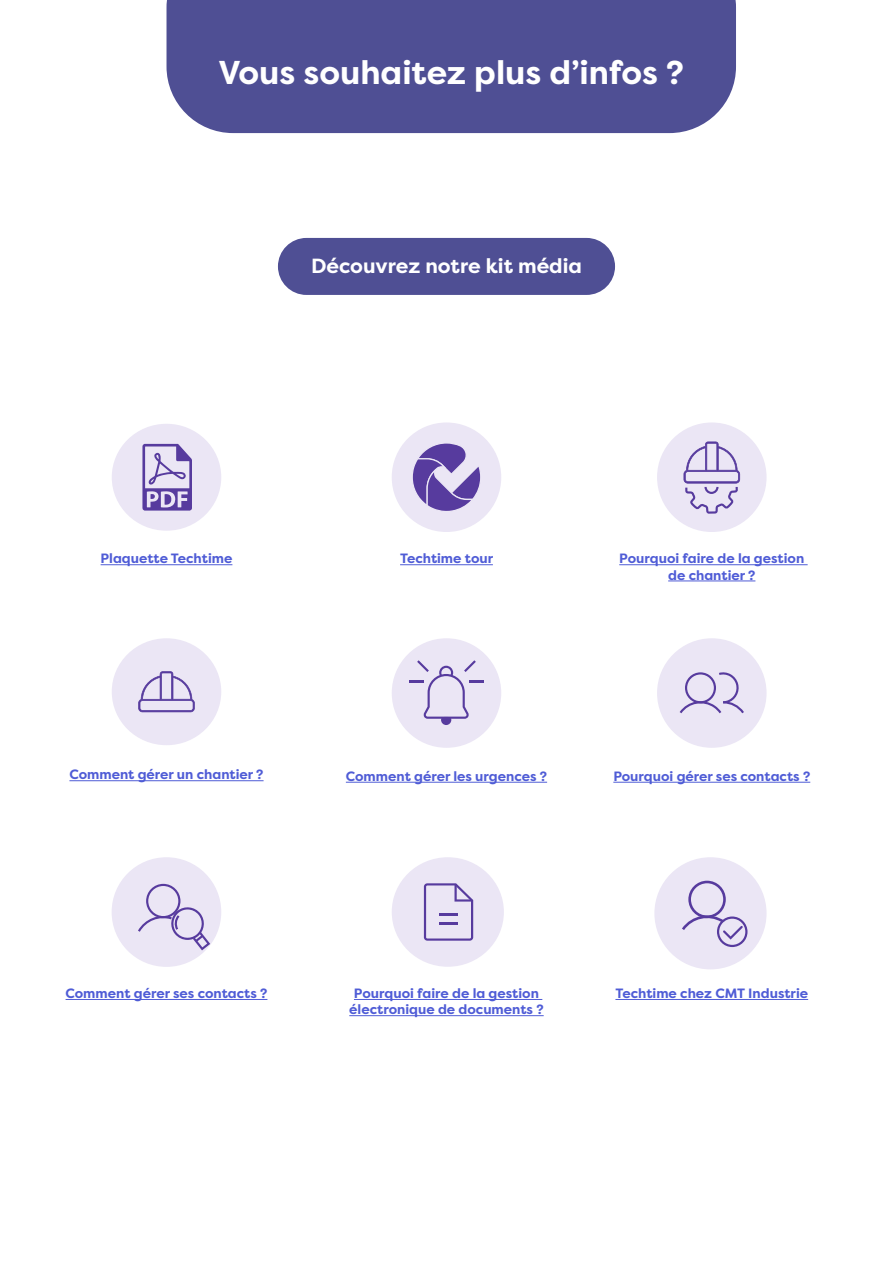
<style>
.page{position:relative;width:893px;height:1263px;background:#fff}
.page>*{position:absolute;margin:0;border:0;box-sizing:border-box;transform-origin:0 0}
.t1{font:700 33px "Filson Pro";color:#fff}
.t2{font:700 20.4px "Filson Pro";color:#fff}
.t3{font:700 13.5px/16.2px "Filson Pro";color:#4f5cd6;text-align:center}
</style>
<div class="page">
<div style="left:278px;top:238px;width:337px;height:57px;background:#4f4f94;border-radius:28px"></div>
<div style="left:167px;top:0;width:569px;height:133px;background:#4f4f94"></div>
<hr style="left:615px;top:999px;width:193px;height:1px;background:#4f5cd6">
<hr style="left:101px;top:564px;width:131px;height:1px;background:#4f5cd6">
<hr style="left:400px;top:564px;width:93px;height:1px;background:#4f5cd6">
<hr style="left:619px;top:564px;width:189px;height:1px;background:#4f5cd6">
<hr style="left:668px;top:581px;width:87px;height:1px;background:#4f5cd6">
<hr style="left:69px;top:780px;width:195px;height:1px;background:#4f5cd6">
<hr style="left:346px;top:782px;width:201px;height:1px;background:#4f5cd6">
<hr style="left:613px;top:782px;width:197px;height:1px;background:#4f5cd6">
<hr style="left:66px;top:999px;width:201px;height:1px;background:#4f5cd6">
<hr style="left:354px;top:999px;width:188px;height:1px;background:#4f5cd6">
<hr style="left:349px;top:1015px;width:195px;height:1px;background:#4f5cd6">
<div style="left:112px;top:638px;width:109px;height:107px;background:#ebe6f5;border-radius:50%"></div>
<svg style="left:138px;top:671px;width:57px;height:41px"></svg>
<div style="left:657px;top:422px;width:109px;height:110px;background:#ebe6f5;border-radius:50%"></div>
<svg style="left:683px;top:441px;width:57px;height:73px"></svg>
<div style="left:392px;top:638px;width:109px;height:110px;background:#ebe6f5;border-radius:50%"></div>
<svg style="left:410px;top:660px;width:73px;height:65px"></svg>
<div style="left:392px;top:422px;width:109px;height:110px;background:#ebe6f5;border-radius:50%"></div>
<svg style="left:412px;top:443px;width:69px;height:68px"></svg>
<div style="left:657px;top:638px;width:109px;height:110px;background:#ebe6f5;border-radius:50%"></div>
<svg style="left:680px;top:672px;width:64px;height:41px"></svg>
<div style="left:112px;top:857px;width:109px;height:110px;background:#ebe6f5;border-radius:50%"></div>
<svg style="left:138px;top:884px;width:72px;height:66px"></svg>
<div style="left:392px;top:857px;width:112px;height:110px;background:#ebe6f5;border-radius:50%"></div>
<svg style="left:424px;top:883px;width:49px;height:58px"></svg>
<div style="left:112px;top:424px;width:109px;height:107px;background:#ebe6f5;border-radius:50%"></div>
<svg style="left:142px;top:444px;width:50px;height:67px"></svg>
<div style="left:654px;top:857px;width:112px;height:112px;background:#ebe6f5;border-radius:50%"></div>
<svg style="left:682px;top:881px;width:65px;height:66px"></svg>
<h1 class="t1" style="left:218px;top:51px;width:467px">Vous souhaitez plus d’infos ?</h1>
<h2 class="t2" style="left:311px;top:253px;width:272px">Découvrez notre kit média</h2>
<p class="t3" style="left:101px;top:551px;width:133px">Plaquette Techtime</p>
<p class="t3" style="left:400px;top:551px;width:95px">Techtime tour</p>
<p class="t3" style="left:619px;top:551px;width:187px">Pourquoi faire de la gestion de chantier ?</p>
<p class="t3" style="left:69px;top:767px;width:196px">Comment gérer un chantier ?</p>
<p class="t3" style="left:346px;top:768px;width:203px">Comment gérer les urgences ?</p>
<p class="t3" style="left:613px;top:768px;width:198px">Pourquoi gérer ses contacts ?</p>
<p class="t3" style="left:66px;top:985px;width:203px">Comment gérer ses contacts ?</p>
<p class="t3" style="left:349px;top:985px;width:196px">Pourquoi faire de la gestion électronique de documents ?</p>
<p class="t3" style="left:615px;top:985px;width:194px">Techtime chez CMT Industrie</p>
</div>
